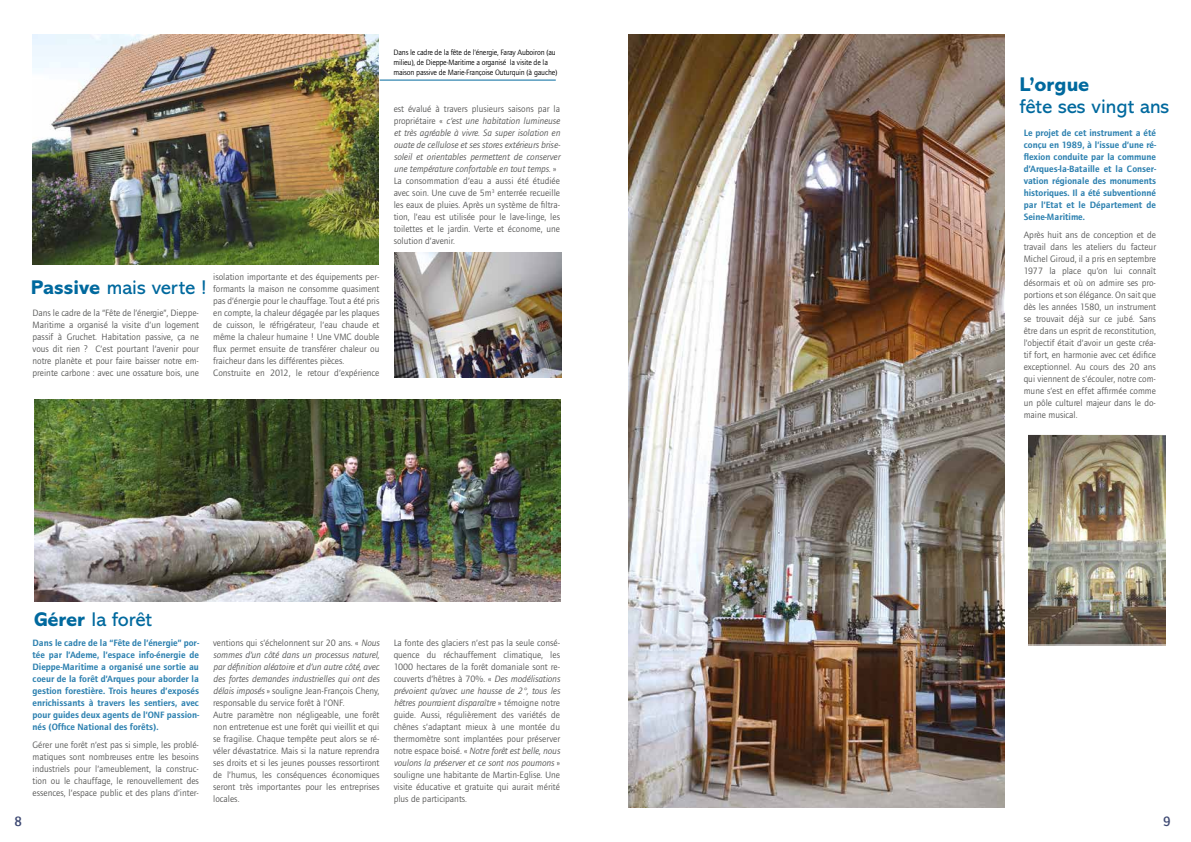
<style>
.page{position:relative;width:1191px;height:842px;background:#fff}
.page>*{position:absolute;margin:0;border:0;box-sizing:border-box;transform-origin:0 0}
.t1{font:20px "Abadi";color:#00699e}
.t2{font:800 20px "Abadi";color:#00699e}
.t3{font:500 14px "Foundry Journal";color:#3e4973}
.t4{font:9.5px/12px "Foundry Journal";color:#575756;text-align:justify}
.t5{font:600 9.5px/12px "Foundry Journal";color:#2d81b0;text-align:justify}
.t6{font:8px/10px "Foundry Journal";letter-spacing:-.02em;color:#000}
.s1{font-weight:800}
.s2{font-style:italic}
</style>
<div class="page">
<img style="left:33px;top:35px;width:345px;height:229px">
<img style="left:628px;top:35px;width:376px;height:773px">
<hr style="left:379px;top:80px;width:177px;height:1px;background:#00699e">
<img style="left:34px;top:400px;width:526px;height:201px">
<img style="left:394px;top:252px;width:167px;height:125px">
<img style="left:1029px;top:436px;width:136px;height:207px">
<div style="left:1020px;top:434px;width:154px;height:211px;border:1px solid #fff"></div>
<h1 class="t1" style="left:31px;top:276px;width:176px"><span class="s1">Passive</span> mais verte !</h1>
<p class="t4" style="left:33px;top:307px;width:168px">Dans le cadre de la “Fête de l’énergie”, Dieppe-Maritime a organisé la visite d’un logement passif à Gruchet. Habitation passive, ça ne vous dit rien ? C’est pourtant l’avenir pour notre planète et pour faire baisser notre em&shy;preinte carbone : avec une ossature bois, une</p>
<p class="t4" style="left:213px;top:271px;width:168px;text-align:left">isolation importante et des équipements per&shy;formants la maison ne consomme quasiment pas d’énergie pour le chauffage. Tout a été pris en compte, la chaleur dégagée par les plaques de cuisson, le réfrigérateur, l’eau chaude et même la chaleur humaine ! Une VMC double flux permet ensuite de transférer chaleur ou fraicheur dans les différentes pièces.<br>Construite en 2012, le retour d’expérience</p>
<p class="t6" style="left:393px;top:47px;width:165px">Dans le cadre de la fête de l’énergie, Faray Auboiron (au milieu), de Dieppe-Maritime a organisé la visite de la maison passive de Marie-Françoise Outurquin (à gauche)</p>
<p class="t4" style="left:394px;top:103px;width:168px;text-align:left">est évalué à travers plusieurs saisons par la propriétaire « <span class="s2">c’est une habitation lumineuse et très agréable à vivre. Sa super isolation en ouate de cellulose et ses stores extérieurs brise&shy;soleil et orientables permettent de conserver une température confortable en tout temps.</span> » La consommation d’eau a aussi été étudiée avec soin. Une cuve de 5m<sup>3</sup> enterrée recueille les eaux de pluies. Après un système de filtra&shy;tion, l’eau est utilisée pour le lave-linge, les toilettes et le jardin. Verte et économe, une solution d’avenir.</p>
<h1 class="t1" style="left:34px;top:609px;width:120px"><span class="s1">Gérer</span> la forêt</h1>
<p class="t5" style="left:33px;top:637px;width:168px">Dans le cadre de la “Fête de l’énergie” por&shy;tée par l’Ademe, l’espace info-énergie de Dieppe-Maritime a organisé une sortie au coeur de la forêt d’Arques pour aborder la gestion forestière. Trois heures d’exposés enrichissants à travers les sentiers, avec pour guides deux agents de l’ONF passion&shy;nés (Office National des forêts).</p>
<p class="t4" style="left:33px;top:739px;width:168px">Gérer une forêt n’est pas si simple, les problé&shy;matiques sont nombreuses entre les besoins industriels pour l’ameublement, la construc&shy;tion ou le chauffage, le renouvellement des essences, l’espace public et des plans d’inter-</p>
<p class="t4" style="left:213px;top:637px;width:168px;text-align:left">ventions qui s’échelonnent sur 20 ans. « <span class="s2">Nous sommes d’un côté dans un processus naturel, par définition aléatoire et d’un autre côté, avec des fortes demandes industrielles qui ont des délais imposés</span> » souligne Jean-François Cheny, responsable du service forêt à l’ONF.<br>Autre paramètre non négligeable, une forêt non entretenue est une forêt qui vieillit et qui se fragilise. Chaque tempête peut alors se ré&shy;véler dévastatrice. Mais si la nature reprendra ses droits et si les jeunes pousses ressortiront de l’humus, les conséquences économiques seront très importantes pour les entreprises locales.</p>
<p class="t4" style="left:394px;top:637px;width:168px">La fonte des glaciers n’est pas la seule consé&shy;quence du réchauffement climatique, les 1000 hectares de la forêt domaniale sont re&shy;couverts d’hêtres à 70%. « <span class="s2">Des modélisations prévoient qu’avec une hausse de 2°, tous les hêtres pourraient disparaître</span> » témoigne notre guide. Aussi, régulièrement des variétés de chênes s’adaptant mieux à une montée du thermomètre sont implantées pour préserver notre espace boisé. « <span class="s2">Notre forêt est belle, nous voulons la préserver et ce sont nos poumons</span> » souligne une habitante de Martin-Eglise. Une visite éducative et gratuite qui aurait mérité plus de participants.</p>
<h1 class="t2" style="left:1020px;top:73px;width:71px">L’orgue</h1>
<h1 class="t1" style="left:1020px;top:95px;width:151px">fête ses vingt ans</h1>
<p class="t5" style="left:1023px;top:127px;width:134px">Le projet de cet instrument a été conçu en 1989, à l’issue d’une ré&shy;flexion conduite par la commune d’Arques-la-Bataille et la Conser&shy;vation régionale des monuments historiques. Il a été subventionné par l’Etat et le Département de Seine-Maritime.</p>
<p class="t4" style="left:1023px;top:229px;width:134px">Après huit ans de conception et de travail dans les ateliers du facteur Michel Giroud, il a pris en septembre 1977 la place qu’on lui connaît désormais et où on admire ses pro&shy;portions et son élégance. On sait que dès les années 1580, un instrument se trouvait déjà sur ce jubé. Sans être dans un esprit de reconstitution, l’objectif était d’avoir un geste créa&shy;tif fort, en harmonie avec cet édifice exceptionnel. Au cours des 20 ans qui viennent de s’écouler, notre com&shy;mune s’est en effet affirmée comme un pôle culturel majeur dans le do&shy;maine musical.</p>
<h2 class="t3" style="left:15px;top:813px;width:9px">8</h2>
<h2 class="t3" style="left:1163px;top:813px;width:9px">9</h2>
</div>
